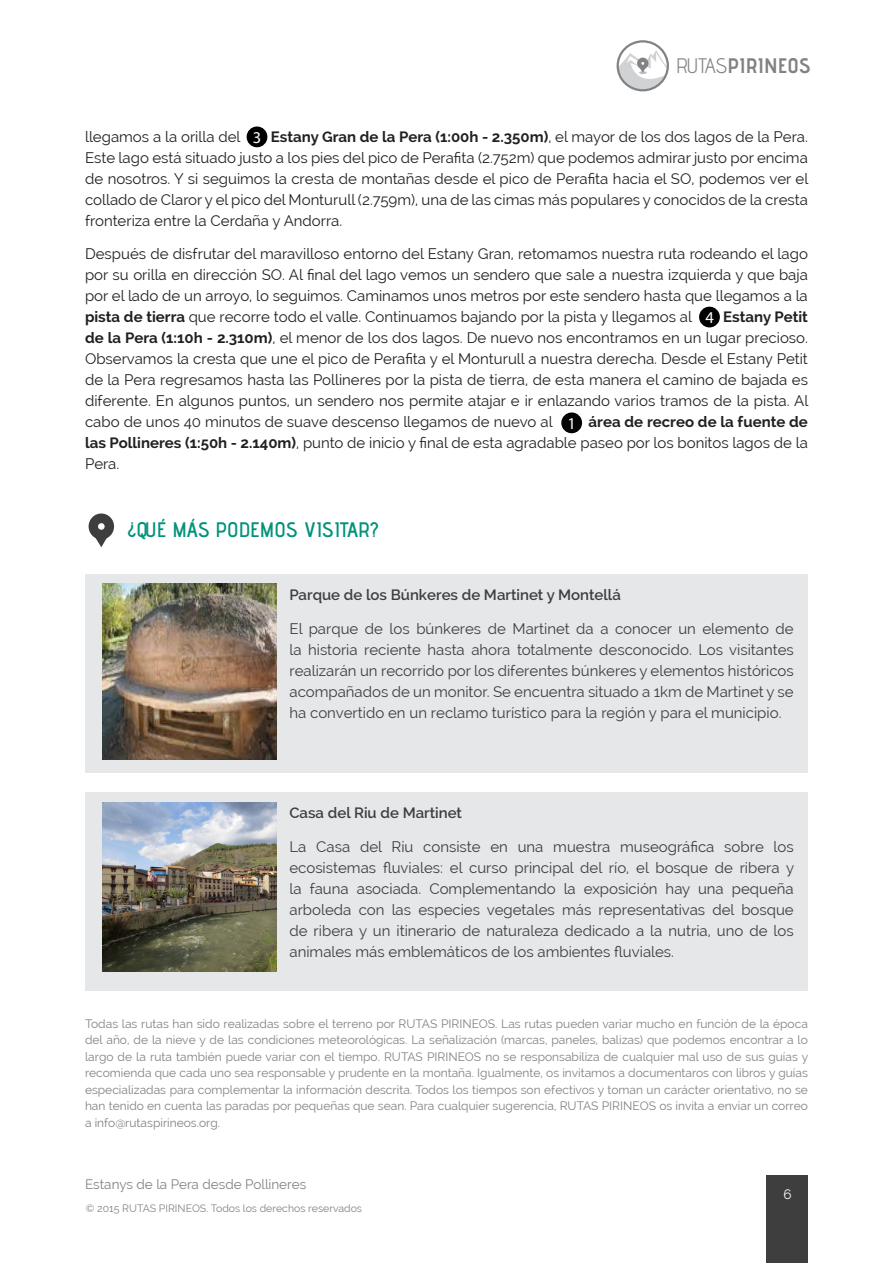
<style>
.page{position:relative;width:893px;height:1263px;background:#fff}
.page>*{position:absolute;margin:0;border:0;box-sizing:border-box;transform-origin:0 0}
.t1{font:600 21px "Advent Pro";color:#00927a}
.t2{font:700 21px "Advent Pro";color:#808285}
.t3{font:16.5px "Myriad Pro";color:#fff}
.Text_interior_RUTES{font:15px/21px "Raleway";color:#231f20;text-align:justify}
.Text_interior_RUTES-2{font:15px/21px "Raleway";color:#3e3e3f;text-align:justify}
.Text_interior_RUTES-3{font:600 15px "Raleway";color:#3e3e3f}
.t4{font:13.5px "Raleway";color:#808285}
.t5{font:13.5px "Raleway";color:#fff}
.Text_interior_RUTES-4{font:12px/16.5px "Raleway";color:#808285;text-align:justify}
.t6{font:10.5px "Raleway";color:#808285}
.s1{font-weight:400}
.s2{font-weight:700}
</style>
<div class="page">
<svg style="left:617px;top:40px;width:52px;height:52px"></svg>
<div style="left:767px;top:1175px;width:41px;height:88px;background:#3e3e3f"></div>
<svg style="left:89px;top:513px;width:25px;height:34px"></svg>
<div style="left:85px;top:792px;width:723px;height:198px;background:#e6e7e9"></div>
<div style="left:85px;top:574px;width:723px;height:198px;background:#e6e7e9"></div>
<img style="left:102px;top:584px;width:174px;height:175px">
<div style="left:247px;top:127px;width:20px;height:20px;background:#000;border-radius:50%"></div>
<div style="left:247px;top:126px;width:20px;height:21px;border:2px solid #000;border-radius:50%"></div>
<div style="left:700px;top:307px;width:19px;height:20px;background:#030303;border-radius:50%"></div>
<div style="left:699px;top:307px;width:21px;height:20px;border:2px solid #000;border-radius:50%"></div>
<div style="left:562px;top:413px;width:19px;height:19px;background:#050505;border-radius:50%"></div>
<div style="left:561px;top:412px;width:21px;height:21px;border:2px solid #030303;border-radius:50%"></div>
<img style="left:102px;top:802px;width:174px;height:170px">
<h1 class="t2" style="left:676px;top:53px;width:136px"><span class="s1">RUTAS</span>PIRINEOS</h1>
<p class="Text_interior_RUTES" style="left:85px;top:126px;width:725px;text-indent:186px"><span class="s2">Estany Gran de la Pera (1:00h - 2.350m)</span>, el mayor de los dos lagos de la Pera.<br>Este lago está situado justo a los pies del pico de Perafita (2.752m) que podemos admirar justo por encima de nosotros. Y si seguimos la cresta de montañas desde el pico de Perafita hacia el SO, podemos ver el collado de Claror y el pico del Monturull (2.759m), una de las cimas más populares y conocidos de la cresta fronteriza entre la Cerdaña y Andorra.</p>
<p class="Text_interior_RUTES" style="left:85px;top:244px;width:724px">Después de disfrutar del maravilloso entorno del Estany Gran, retomamos nuestra ruta rodeando el lago por su orilla en dirección SO. Al final del lago vemos un sendero que sale a nuestra izquierda y que baja por el lado de un arroyo, lo seguimos. Caminamos unos metros por este sendero hasta que llegamos a la <span class="s2">pista de tierra</span> que recorre todo el valle. Continuamos bajando por la pista y llegamos al</p>
<p class="Text_interior_RUTES" style="left:85px;top:126px;width:157px">llegamos a la orilla del</p>
<p class="t3" style="left:253px;top:127px;width:10px">3</p>
<p class="Text_interior_RUTES" style="left:85px;top:307px;width:725px;text-indent:638px"><span class="s2">Estany Petit de la Pera (1:10h - 2.310m)</span>, el menor de los dos lagos. De nuevo nos encontramos en un lugar precioso.<br>Observamos la cresta que une el pico de Perafita y el Monturull a nuestra derecha. Desde el Estany Petit de la Pera regresamos hasta las Pollineres por la pista de tierra, de esta manera el camino de bajada es diferente. En algunos puntos, un sendero nos permite atajar e ir enlazando varios tramos de la pista. Al cabo de unos 40 minutos de suave descenso llegamos de nuevo al</p>
<p class="t3" style="left:705px;top:307px;width:10px">4</p>
<p class="Text_interior_RUTES" style="left:85px;top:412px;width:724px;text-indent:504px"><span class="s2">área de recreo de la fuente de las Pollineres (1:50h - 2.140m)</span>, punto de inicio y final de esta agradable paseo por los bonitos lagos de la Pera.</p>
<p class="t3" style="left:568px;top:413px;width:10px">1</p>
<p class="t1" style="left:126px;top:517px;width:253px">¿QUÉ MÁS PODEMOS VISITAR?</p>
<p class="Text_interior_RUTES-3" style="left:289px;top:586px;width:333px">Parque de los Búnkeres de Martinet y Montellá</p>
<p class="Text_interior_RUTES-2" style="left:289px;top:618px;width:506px">El parque de los búnkeres de Martinet da a conocer un elemento de la historia reciente hasta ahora totalmente desconocido. Los visitantes realizarán un recorrido por los diferentes búnkeres y elementos históricos acompañados de un monitor. Se encuentra situado a 1km de Martinet y se ha convertido en un reclamo turístico para la región y para el municipio.</p>
<p class="Text_interior_RUTES-3" style="left:289px;top:804px;width:174px">Casa del Riu de Martinet</p>
<p class="Text_interior_RUTES-2" style="left:289px;top:836px;width:506px">La Casa del Riu consiste en una muestra museográfica sobre los ecosistemas fluviales: el curso principal del río, el bosque de ribera y la fauna asociada. Complementando la exposición hay una pequeña arboleda con las especies vegetales más representativas del bosque de ribera y un itinerario de naturaleza dedicado a la nutria, uno de los animales más emblemáticos de los ambientes fluviales.</p>
<p class="Text_interior_RUTES-4" style="left:85px;top:1015px;width:725px">Todas las rutas han sido realizadas sobre el terreno por RUTAS PIRINEOS. Las rutas pueden variar mucho en función de la época del año, de la nieve y de las condiciones meteorológicas. La señalización (marcas, paneles, balizas) que podemos encontrar a lo largo de la ruta también puede variar con el tiempo. RUTAS PIRINEOS no se responsabiliza de cualquier mal uso de sus guías y recomienda que cada uno sea responsable y prudente en la montaña. Igualmente, os invitamos a documentaros con libros y guías especializadas para complementar la información descrita. Todos los tiempos son efectivos y toman un carácter orientativo, no se han tenido en cuenta las paradas por pequeñas que sean. Para cualquier sugerencia, RUTAS PIRINEOS os invita a enviar un correo a info@rutaspirineos.org.</p>
<p class="t4" style="left:85px;top:1176px;width:223px">Estanys de la Pera desde Pollineres</p>
<p class="t6" style="left:86px;top:1202px;width:278px">© 2015 RUTAS PIRINEOS. Todos los derechos reservados</p>
<p class="t5" style="left:783px;top:1186px;width:10px">6</p>
</div>
